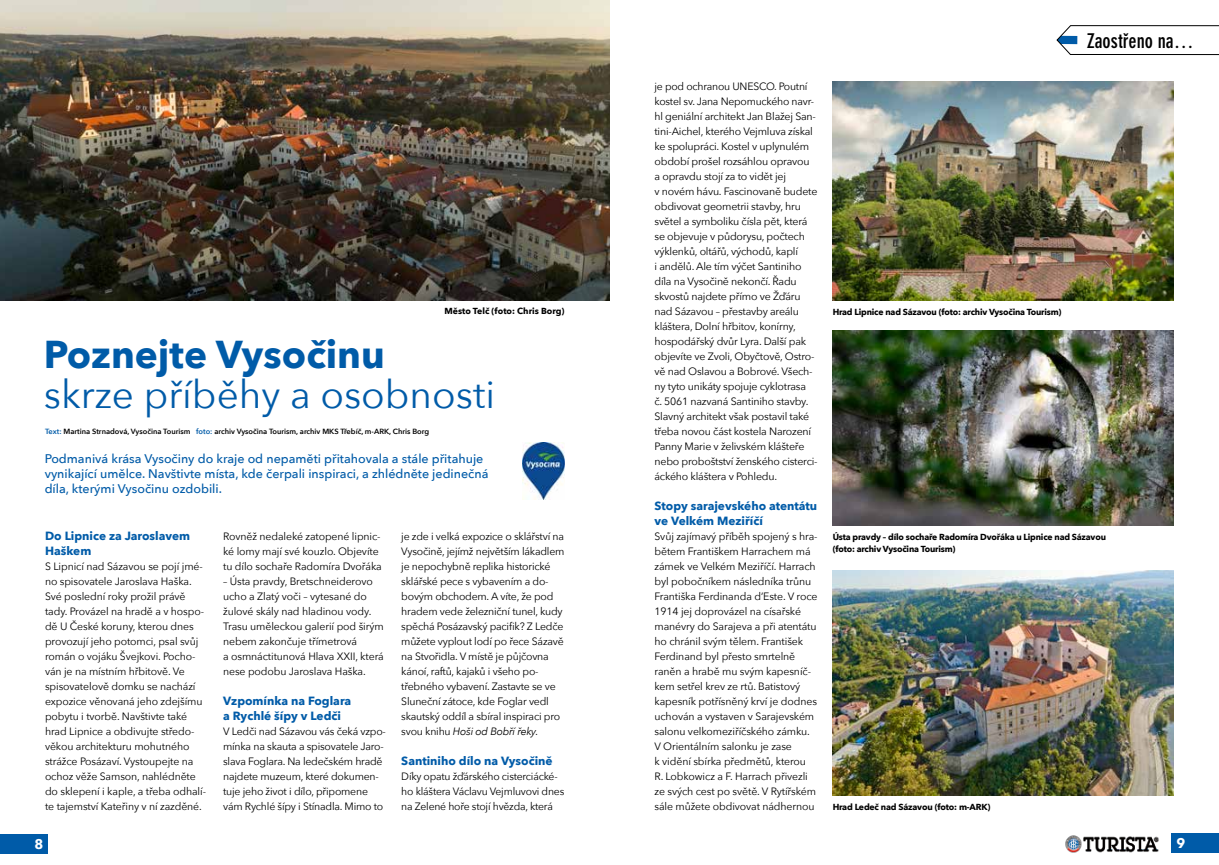
<style>
.page{position:relative;width:1219px;height:865px;background:#fff}
.page>*{position:absolute;margin:0;border:0;box-sizing:border-box;transform-origin:0 0}
.t1{font:38.75px "Avenir Next";color:#005ba8}
.t2{font:700 38.75px "Avenir Next";color:#005ba8}
.t3{font:20px "DIN Neuzeit Grotesk Bol Con CE";color:#000}
.t4{font:700 13.75px "Avenir Next";color:#fff}
.t5{font:500 12.5px/15px "Avenir Next";color:#005ba8}
.t6{font:700 11.88px/15px "Avenir Next";color:#005ba8}
.t7{font:10.62px/15px "Avenir Next";letter-spacing:-.02em;color:#000}
.t8{font:700 8.75px/11.2px "Avenir Next";letter-spacing:-.02em;color:#000}
.t9{font:700 8.75px "Avenir Next";color:#000}
.t10{font:600 7.5px "Avenir Next";color:#000}
.s1{color:#005ba8}
.s2{font-style:italic}
</style>
<div class="page">
<svg style="left:1056px;top:25px;width:163px;height:30px"></svg>
<div style="left:1171px;top:833px;width:48px;height:20px;background:#005ba8"></div>
<img style="left:1065px;top:835px;width:94px;height:18px">
<img style="left:833px;top:570px;width:341px;height:225px">
<img style="left:833px;top:81px;width:341px;height:219px">
<img style="left:833px;top:330px;width:341px;height:195px">
<div style="left:0;top:834px;width:48px;height:19px;background:#005ba8"></div>
<img style="left:0;top:0;width:609px;height:300px">
<img style="left:523px;top:443px;width:41px;height:56px">
<p class="t9" style="left:444px;top:303px;width:121px">Město Telč (foto: Chris Borg)</p>
<h1 class="t2" style="left:44px;top:321px;width:343px">Poznejte Vysočinu</h1>
<h1 class="t1" style="left:44px;top:362px;width:453px">skrze příběhy a osobnosti</h1>
<p class="t10" style="left:45px;top:425px;width:386px"><span class="s1">Text:</span> Martina Strnadová, Vysočina Tourism <span class="s1">foto:</span> archiv Vysočina Tourism, archiv MKS Třebíč, m-ARK, Chris Borg</p>
<p class="t5" style="left:45px;top:451px;width:445px">Podmanivá krása Vysočiny do kraje od nepaměti přitahovala a stále přitahuje vynikající umělce. Navštivte místa, kde čerpali inspiraci, a zhlédněte jedinečná díla, kterými Vysočinu ozdobili.</p>
<p class="t6" style="left:45px;top:528px;width:147px">Do Lipnice za Jaroslavem<br>Haškem</p>
<p class="t7" style="left:45px;top:558px;width:163px">S Lipnicí nad Sázavou se pojí jmé&shy;no spisovatele Jaroslava Haška.<br>Své poslední roky prožil právě tady. Provázel na hradě a v hospo&shy;dě U České koruny, kterou dnes provozují jeho potomci, psal svůj román o vojáku Švejkovi. Pocho&shy;ván je na místním hřbitově. Ve spisovatelově domku se nachází expozice věnovaná jeho zdejšímu pobytu i tvorbě. Navštivte také hrad Lipnice a obdivujte středo&shy;věkou architekturu mohutného strážce Posázaví. Vystoupejte na ochoz věže Samson, nahlédněte do sklepení i kaple, a třeba odhalí&shy;te tajemství Kateřiny v ní zazděné.</p>
<p class="t4" style="left:35px;top:832px;width:10px">8</p>
<p class="t7" style="left:223px;top:528px;width:160px">Rovněž nedaleké zatopené lipnic&shy;ké lomy mají své kouzlo. Objevíte tu dílo sochaře Radomíra Dvořáka</p>
<p class="t7" style="left:223px;top:573px;width:162px">– Ústa pravdy, Bretschneiderovo ucho a Zlatý voči – vytesané do žulové skály nad hladinou vody.<br>Trasu uměleckou galerií pod širým nebem zakončuje třímetrová<br>a osmnáctitunová Hlava XXII, která nese podobu Jaroslava Haška.</p>
<p class="t6" style="left:223px;top:693px;width:130px">Vzpomínka na Foglara a Rychlé šípy v Ledči</p>
<p class="t7" style="left:223px;top:723px;width:164px">V Ledči nad Sázavou vás čeká vzpo&shy;mínka na skauta a spisovatele Jaro&shy;slava Foglara. Na ledečském hradě najdete muzeum, které dokumen&shy;tuje jeho život i dílo, připomene vám Rychlé šípy i Stínadla. Mimo to</p>
<p class="t7" style="left:401px;top:528px;width:165px">je zde i velká expozice o sklářství na Vysočině, jejímž největším lákadlem je nepochybně replika historické sklářské pece s vybavením a do&shy;bovým obchodem. A víte, že pod hradem vede železniční tunel, kudy spěchá Posázavský pacifik? Z Ledče můžete vyplout lodí po řece Sázavě na Stvořidla. V místě je půjčovna kánoí, raftů, kajaků i všeho po&shy;třebného vybavení. Zastavte se ve Sluneční zátoce, kde Foglar vedl skautský oddíl a sbíral inspiraci pro svou knihu <span class="s2">Hoši od Bobří řeky.</span></p>
<p class="t6" style="left:401px;top:753px;width:153px">Santiniho dílo na Vysočině</p>
<p class="t7" style="left:401px;top:768px;width:164px">Díky opatu žďárského cisterciácké&shy;ho kláštera Václavu Vejmluvovi dnes na Zelené hoře stojí hvězda, která</p>
<p class="t7" style="left:654px;top:78px;width:165px">je pod ochranou UNESCO. Poutní kostel sv. Jana Nepomuckého navr&shy;hl geniální architekt Jan Blažej San&shy;tini-Aichel, kterého Vejmluva získal ke spolupráci. Kostel v uplynulém období prošel rozsáhlou opravou a opravdu stojí za to vidět jej<br>v novém hávu. Fascinovaně budete obdivovat geometrii stavby, hru světel a symboliku čísla pět, která se objevuje v půdorysu, počtech výklenků, oltářů, východů, kaplí<br>i andělů. Ale tím výčet Santiniho díla na Vysočině nekončí. Řadu skvostů najdete přímo ve Žďáru nad Sázavou – přestavby areálu kláštera, Dolní hřbitov, konírny, hospodářský dvůr Lyra. Další pak objevíte ve Zvoli, Obyčtově, Ostro&shy;vě nad Oslavou a Bobrové. Všech&shy;ny tyto unikáty spojuje cyklotrasa<br>č. 5061 nazvaná Santiniho stavby.<br>Slavný architekt však postavil také třeba novou část kostela Narození Panny Marie v želivském klášteře nebo proboštství ženského cisterci&shy;áckého kláštera v Pohledu.</p>
<p class="t6" style="left:654px;top:498px;width:164px">Stopy sarajevského atentátu ve Velkém Meziříčí</p>
<p class="t7" style="left:654px;top:528px;width:165px">Svůj zajímavý příběh spojený s hra&shy;bětem Františkem Harrachem má zámek ve Velkém Meziříčí. Harrach byl pobočníkem následníka trůnu Františka Ferdinanda d’Este. V roce 1914 jej doprovázel na císařské manévry do Sarajeva a při atentátu ho chránil svým tělem. František Ferdinand byl přesto smrtelně raněn a hrabě mu svým kapesníč&shy;kem setřel krev ze rtů. Batistový kapesník potřísněný krví je dodnes uchován a vystaven v Sarajevském salonu velkomeziříčského zámku.<br>V Orientálním salonku je zase<br>k vidění sbírka předmětů, kterou R. Lobkowicz a F. Harrach přivezli ze svých cest po světě. V Rytířském sále můžete obdivovat nádhernou</p>
<h2 class="t3" style="left:1087px;top:29px;width:108px">Zaostřeno na…</h2>
<p class="t8" style="left:833px;top:306px;width:230px">Hrad Lipnice nad Sázavou (foto: archiv Vysočina Tourism)</p>
<p class="t8" style="left:833px;top:531px;width:275px">Ústa pravdy – dílo sochaře Radomíra Dvořáka u Lipnice nad Sázavou (foto: archiv Vysočina Tourism)</p>
<p class="t8" style="left:833px;top:801px;width:159px">Hrad Ledeč nad Sázavou (foto: m-ARK)</p>
<p class="t4" style="left:1176px;top:831px;width:10px">9</p>
</div>
